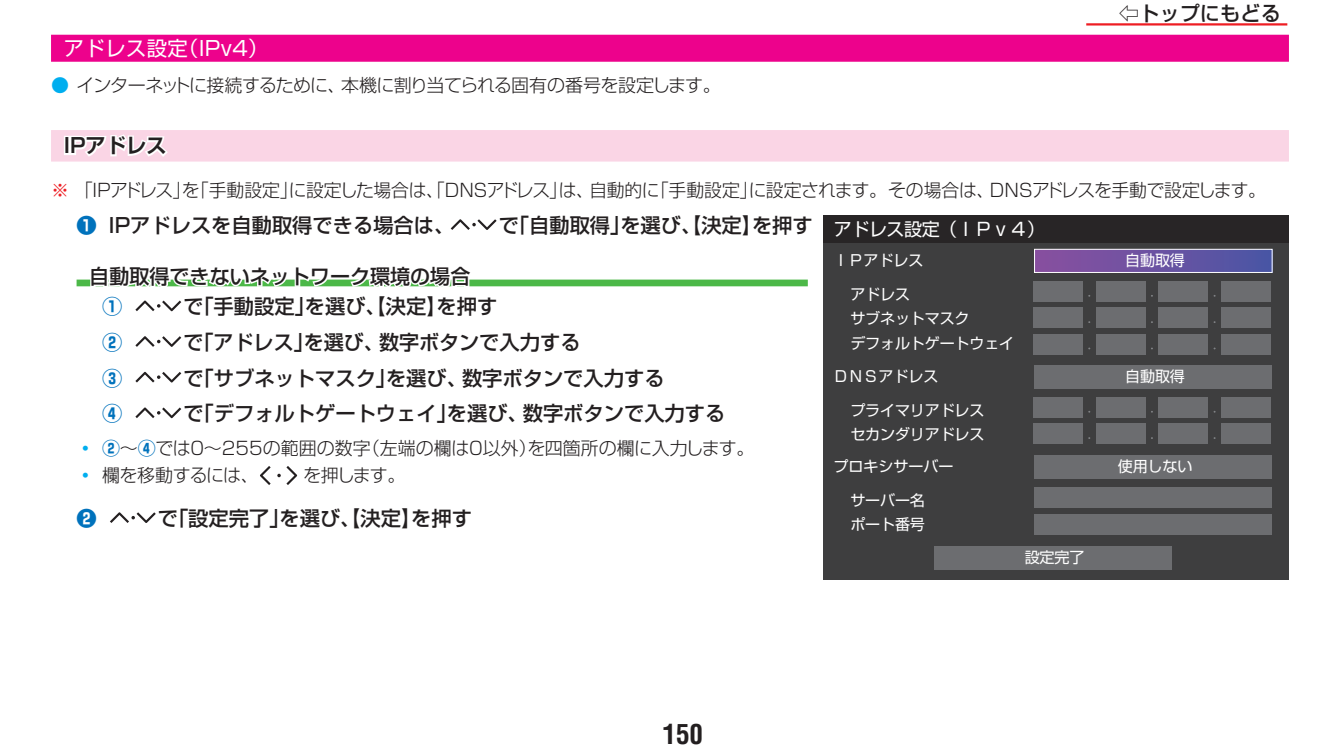
<style>
.page{position:relative;width:1340px;height:753px;background:#fff}
.page>*{position:absolute;margin:0;border:0;box-sizing:border-box;transform-origin:0 0}
.t1{font:700 condensed 27px "Helvetica LT Std";color:#231f20}
.丸数字手順{font:500 20.25px/30.4px "Shin Go Pro";color:#231f20}
.中見出し{font:20.25px "Shin Go Pro";letter-spacing:.025em;color:#fff}
.小見出し{font:700 20.25px "Shin Go Pro De";color:#231f20}
.丸数字手順-2{font:700 20.25px "Shin Go Pro";color:#0072bc}
.箇条書き-1-赤{font:300 18px "Shin Go Pro";letter-spacing:-.02em;color:#231f20}
.箇条書き-1-赤-2{font:300 18px/27.4px "Shin Go Pro";color:#231f20}
.箇条書き-1{font:300 18px "Shin Go Pro";letter-spacing:-.045em;color:#231f20}
.t2{font:18px "Shin Go Pro";letter-spacing:-.025em;color:#fff}
.t3{font:15.08px/24.8px "Shin Go Pro";letter-spacing:-.01em;color:#fff}
.s1{color:#00aeef}
.s2{color:#ee1d23}
.s3{font-weight:700;color:#0072bc}
</style>
<div class="page">
<hr style="left:1086px;top:23px;width:201px;height:3px;background:#ee1d23">
<div style="left:51px;top:35px;width:1237px;height:27px;background:#ed028c"></div>
<div style="left:51px;top:130px;width:1237px;height:31px;background:#fad5e5"></div>
<div style="left:64px;top:136px;width:6px;height:19px;border:3px solid #fff"></div>
<svg style="left:68px;top:134px;width:100px;height:23px"></svg>
<svg style="left:451px;top:219px;width:45px;height:11px"></svg>
<div style="left:77px;top:279px;width:730px;height:7px;background:#4cb848"></div>
<svg style="left:347px;top:279px;width:129px;height:8px"></svg>
<svg style="left:89px;top:279px;width:242px;height:32px"></svg>
<svg style="left:135px;top:336px;width:46px;height:11px"></svg>
<svg style="left:135px;top:372px;width:46px;height:10px"></svg>
<svg style="left:135px;top:407px;width:46px;height:11px"></svg>
<svg style="left:260px;top:466px;width:11px;height:19px"></svg>
<svg style="left:277px;top:466px;width:20px;height:19px"></svg>
<svg style="left:110px;top:512px;width:46px;height:11px"></svg>
<div style="left:823px;top:215px;width:465px;height:365px;background:#3e3e3f"></div>
<div style="left:1034px;top:249px;width:238px;height:23px;background:linear-gradient(to right,#8a4f9f,#4b56a5)"></div>
<div style="left:1034px;top:249px;width:238px;height:24px;border:1px solid #fff"></div>
<div style="left:823px;top:215px;width:465px;height:27px;background:#282526"></div>
<div style="left:1033px;top:281px;width:50px;height:21px;background:#6c6d70"></div>
<div style="left:1095px;top:281px;width:50px;height:21px;background:#6c6d70"></div>
<div style="left:1158px;top:281px;width:50px;height:21px;background:#6c6d70"></div>
<div style="left:1221px;top:281px;width:49px;height:21px;background:#6c6d70"></div>
<div style="left:1033px;top:307px;width:50px;height:21px;background:#6c6d70"></div>
<div style="left:1095px;top:307px;width:50px;height:21px;background:#6c6d70"></div>
<div style="left:1158px;top:307px;width:50px;height:21px;background:#6c6d70"></div>
<div style="left:1221px;top:307px;width:49px;height:21px;background:#6c6d70"></div>
<div style="left:1033px;top:333px;width:50px;height:21px;background:#6c6d70"></div>
<div style="left:1095px;top:333px;width:50px;height:21px;background:#6c6d70"></div>
<div style="left:1158px;top:333px;width:50px;height:21px;background:#6c6d70"></div>
<div style="left:1221px;top:333px;width:49px;height:21px;background:#6c6d70"></div>
<div style="left:1034px;top:365px;width:238px;height:23px;background:#6c6d70"></div>
<div style="left:1033px;top:397px;width:50px;height:21px;background:#6c6d70"></div>
<div style="left:1095px;top:397px;width:50px;height:21px;background:#6c6d70"></div>
<div style="left:1158px;top:397px;width:50px;height:21px;background:#6c6d70"></div>
<div style="left:1221px;top:397px;width:49px;height:21px;background:#6c6d70"></div>
<div style="left:1033px;top:423px;width:50px;height:21px;background:#6c6d70"></div>
<div style="left:1095px;top:423px;width:50px;height:21px;background:#6c6d70"></div>
<div style="left:1158px;top:423px;width:50px;height:21px;background:#6c6d70"></div>
<div style="left:1221px;top:423px;width:49px;height:21px;background:#6c6d70"></div>
<div style="left:1034px;top:455px;width:238px;height:23px;background:#6c6d70"></div>
<div style="left:1034px;top:487px;width:238px;height:21px;background:#6c6d70"></div>
<div style="left:1034px;top:513px;width:238px;height:21px;background:#6c6d70"></div>
<div style="left:934px;top:546px;width:237px;height:23px;background:#6c6d70"></div>
<p class="中見出し" style="left:64px;top:32px;width:206px">アドレス設定（IPv4）</p>
<p class="箇条書き-1" style="left:51px;top:70px;width:671px"><span class="s1">●</span> インターネットに接続するために、本機に割り当てられる固有の番号を設定します。</p>
<p class="丸数字手順" style="left:1118px;top:-4px;width:163px">⇦トップにもどる</p>
<p class="小見出し" style="left:64px;top:129px;width:104px">IPアドレス</p>
<p class="箇条書き-1-赤" style="left:51px;top:176px;width:1216px"><span class="s2">※</span> 「IPアドレス」を「手動設定」に設定した場合は、「DNSアドレス」は、自動的に「手動設定」に設定されます。その場合は、DNSアドレスを手動で設定します。</p>
<p class="丸数字手順" style="left:77px;top:208px;width:379px"><span class="s3">❶</span> IPアドレスを自動取得できる場合は、</p>
<p class="丸数字手順" style="left:499px;top:208px;width:315px">で「自動取得」を選び、【決定】を押す</p>
<p class="丸数字手順" style="left:102px;top:258px;width:370px;text-indent:-13px">自動取得できないネットワーク環境の場合<br><span class="s3">①</span></p>
<p class="t2" style="left:834px;top:214px;width:213px">アドレス設定（ＩＰｖ４）</p>
<p class="t3" style="left:833px;top:246px;width:92px">ＩＰアドレス</p>
<p class="t3" style="left:850px;top:280px;width:165px">アドレス<br>サブネットマスク<br>デフォルトゲートウェイ</p>
<p class="t3" style="left:1125px;top:246px;width:61px">自動取得</p>
<p class="丸数字手順" style="left:183px;top:289px;width:315px">で「手動設定」を選び、【決定】を押す</p>
<p class="丸数字手順-2" style="left:102px;top:326px;width:22px">②</p>
<p class="丸数字手順" style="left:183px;top:325px;width:398px">で「アドレス」を選び、数字ボタンで入力する</p>
<p class="丸数字手順-2" style="left:102px;top:362px;width:22px">③</p>
<p class="丸数字手順" style="left:183px;top:360px;width:482px">で「サブネットマスク」を選び、数字ボタンで入力する</p>
<p class="丸数字手順-2" style="left:102px;top:397px;width:22px">④</p>
<p class="丸数字手順" style="left:183px;top:396px;width:543px">で「デフォルトゲートウェイ」を選び、数字ボタンで入力する</p>
<p class="箇条書き-1-赤-2" style="left:77px;top:432px;width:679px"><span class="s1">◦</span> <span class="s3">②</span>～<span class="s3">④</span>では0～255の範囲の数字（左端の欄は0以外）を四箇所の欄に入力します。<span class="s1">◦</span> 欄を移動するには、</p>
<p class="t3" style="left:833px;top:362px;width:107px">ＤＮＳアドレス</p>
<p class="t3" style="left:850px;top:395px;width:136px">プライマリアドレスセカンダリアドレス</p>
<p class="t3" style="left:1125px;top:362px;width:61px">自動取得</p>
<p class="t3" style="left:833px;top:452px;width:122px">プロキシサーバー</p>
<p class="t3" style="left:850px;top:485px;width:76px">サーバー名ポート番号</p>
<p class="t3" style="left:1117px;top:452px;width:76px">使用しない</p>
<p class="箇条書き-1-赤" style="left:303px;top:460px;width:104px">を押します。</p>
<p class="丸数字手順-2" style="left:77px;top:502px;width:22px">❷</p>
<p class="丸数字手順" style="left:158px;top:501px;width:315px">で「設定完了」を選び、【決定】を押す</p>
<h1 class="t1" style="left:662px;top:716px;width:42px">150</h1>
<p class="t3" style="left:1024px;top:543px;width:61px">設定完了</p>
</div>
